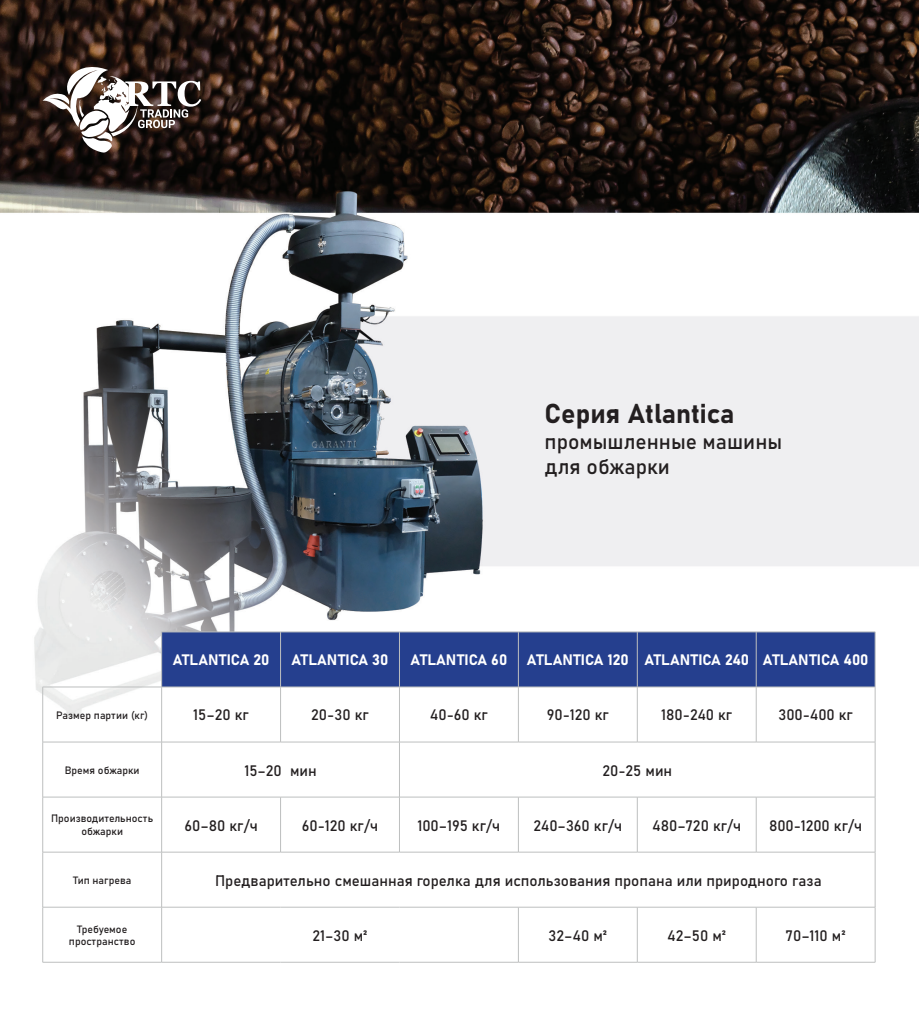
<style>
.page{position:relative;width:919px;height:1021px;background:#fff}
.page>*{position:absolute;margin:0;border:0;box-sizing:border-box;transform-origin:0 0}
.t1{font:27px "Bahnschrift";color:#231f20}
.t2{font:21px/25.2px "Bahnschrift";color:#231f20}
.t3{font:15px "Bahnschrift";color:#231f20}
.t4{font:15px "Bahnschrift";color:#fff}
.t5{font:10.5px/12.6px "Bahnschrift";color:#231f20;text-align:center}
</style>
<div class="page">
<img style="left:0;top:0;width:918px;height:963px">
<svg style="left:43px;top:60px;width:158px;height:93px"></svg>
<div style="left:162px;top:632px;width:712px;height:54px;background:#253f8e"></div>
<hr style="left:161px;top:631px;width:119px;height:1px;background:#bdbfbf">
<hr style="left:280px;top:631px;width:119px;height:1px;background:#bdbfbf">
<hr style="left:280px;top:632px;width:1px;height:54px;background:#bdbfbf">
<hr style="left:399px;top:631px;width:119px;height:1px;background:#bdbfbf">
<hr style="left:399px;top:632px;width:1px;height:54px;background:#bdbfbf">
<hr style="left:518px;top:631px;width:119px;height:1px;background:#bdbfbf">
<hr style="left:518px;top:632px;width:1px;height:54px;background:#bdbfbf">
<hr style="left:637px;top:631px;width:119px;height:1px;background:#bdbfbf">
<hr style="left:637px;top:632px;width:1px;height:54px;background:#bdbfbf">
<hr style="left:756px;top:631px;width:119px;height:1px;background:#bdbfbf">
<hr style="left:755px;top:632px;width:1px;height:54px;background:#bdbfbf">
<hr style="left:874px;top:632px;width:1px;height:54px;background:#bdbfbf">
<hr style="left:42px;top:687px;width:1px;height:54px;background:#bdbfbf">
<hr style="left:162px;top:686px;width:118px;height:1px;background:#bdbfbf">
<hr style="left:161px;top:687px;width:1px;height:54px;background:#bdbfbf">
<hr style="left:280px;top:686px;width:119px;height:1px;background:#bdbfbf">
<hr style="left:280px;top:687px;width:1px;height:54px;background:#bdbfbf">
<hr style="left:399px;top:686px;width:119px;height:1px;background:#bdbfbf">
<hr style="left:399px;top:687px;width:1px;height:54px;background:#bdbfbf">
<hr style="left:518px;top:686px;width:119px;height:1px;background:#bdbfbf">
<hr style="left:518px;top:687px;width:1px;height:54px;background:#bdbfbf">
<hr style="left:637px;top:686px;width:119px;height:1px;background:#bdbfbf">
<hr style="left:637px;top:687px;width:1px;height:54px;background:#bdbfbf">
<hr style="left:756px;top:686px;width:119px;height:1px;background:#bdbfbf">
<hr style="left:755px;top:687px;width:1px;height:54px;background:#bdbfbf">
<hr style="left:874px;top:687px;width:1px;height:54px;background:#bdbfbf">
<hr style="left:43px;top:741px;width:119px;height:1px;background:#bdbfbf">
<hr style="left:42px;top:742px;width:1px;height:54px;background:#bdbfbf">
<hr style="left:162px;top:741px;width:118px;height:1px;background:#bdbfbf">
<hr style="left:161px;top:742px;width:1px;height:54px;background:#bdbfbf">
<hr style="left:280px;top:741px;width:119px;height:1px;background:#bdbfbf">
<hr style="left:399px;top:741px;width:119px;height:1px;background:#bdbfbf">
<hr style="left:399px;top:742px;width:1px;height:54px;background:#bdbfbf">
<hr style="left:518px;top:741px;width:119px;height:1px;background:#bdbfbf">
<hr style="left:637px;top:741px;width:119px;height:1px;background:#bdbfbf">
<hr style="left:756px;top:741px;width:119px;height:1px;background:#bdbfbf">
<hr style="left:874px;top:742px;width:1px;height:54px;background:#bdbfbf">
<hr style="left:43px;top:796px;width:119px;height:1px;background:#bdbfbf">
<hr style="left:42px;top:797px;width:1px;height:55px;background:#bdbfbf">
<hr style="left:162px;top:796px;width:118px;height:1px;background:#bdbfbf">
<hr style="left:161px;top:797px;width:1px;height:55px;background:#bdbfbf">
<hr style="left:280px;top:796px;width:119px;height:1px;background:#bdbfbf">
<hr style="left:280px;top:797px;width:1px;height:55px;background:#bdbfbf">
<hr style="left:399px;top:796px;width:119px;height:1px;background:#bdbfbf">
<hr style="left:399px;top:797px;width:1px;height:55px;background:#bdbfbf">
<hr style="left:518px;top:796px;width:119px;height:1px;background:#bdbfbf">
<hr style="left:518px;top:797px;width:1px;height:55px;background:#bdbfbf">
<hr style="left:637px;top:796px;width:119px;height:1px;background:#bdbfbf">
<hr style="left:637px;top:797px;width:1px;height:55px;background:#bdbfbf">
<hr style="left:756px;top:796px;width:119px;height:1px;background:#bdbfbf">
<hr style="left:755px;top:797px;width:1px;height:55px;background:#bdbfbf">
<hr style="left:874px;top:797px;width:1px;height:55px;background:#bdbfbf">
<hr style="left:43px;top:851px;width:119px;height:1px;background:#bdbfbf">
<hr style="left:42px;top:852px;width:1px;height:55px;background:#bdbfbf">
<hr style="left:162px;top:851px;width:118px;height:1px;background:#bdbfbf">
<hr style="left:161px;top:852px;width:1px;height:55px;background:#bdbfbf">
<hr style="left:280px;top:851px;width:119px;height:1px;background:#bdbfbf">
<hr style="left:399px;top:851px;width:119px;height:1px;background:#bdbfbf">
<hr style="left:518px;top:851px;width:119px;height:1px;background:#bdbfbf">
<hr style="left:637px;top:851px;width:119px;height:1px;background:#bdbfbf">
<hr style="left:756px;top:851px;width:119px;height:1px;background:#bdbfbf">
<hr style="left:874px;top:852px;width:1px;height:55px;background:#bdbfbf">
<hr style="left:43px;top:906px;width:119px;height:1px;background:#bdbfbf">
<hr style="left:42px;top:907px;width:1px;height:55px;background:#bdbfbf">
<hr style="left:162px;top:906px;width:118px;height:1px;background:#bdbfbf">
<hr style="left:161px;top:907px;width:1px;height:55px;background:#bdbfbf">
<hr style="left:280px;top:906px;width:119px;height:1px;background:#bdbfbf">
<hr style="left:399px;top:906px;width:119px;height:1px;background:#bdbfbf">
<hr style="left:518px;top:906px;width:119px;height:1px;background:#bdbfbf">
<hr style="left:518px;top:907px;width:1px;height:55px;background:#bdbfbf">
<hr style="left:637px;top:906px;width:119px;height:1px;background:#bdbfbf">
<hr style="left:637px;top:907px;width:1px;height:55px;background:#bdbfbf">
<hr style="left:756px;top:906px;width:119px;height:1px;background:#bdbfbf">
<hr style="left:755px;top:907px;width:1px;height:55px;background:#bdbfbf">
<hr style="left:874px;top:907px;width:1px;height:55px;background:#bdbfbf">
<hr style="left:43px;top:962px;width:119px;height:1px;background:#bdbfbf">
<hr style="left:162px;top:962px;width:118px;height:1px;background:#bdbfbf">
<hr style="left:280px;top:962px;width:119px;height:1px;background:#bdbfbf">
<hr style="left:399px;top:962px;width:119px;height:1px;background:#bdbfbf">
<hr style="left:518px;top:962px;width:119px;height:1px;background:#bdbfbf">
<hr style="left:637px;top:962px;width:119px;height:1px;background:#bdbfbf">
<hr style="left:756px;top:962px;width:119px;height:1px;background:#bdbfbf">
<hr style="left:161px;top:632px;width:1px;height:54px;background:#bdbfbf">
<hr style="left:43px;top:686px;width:119px;height:1px;background:#bdbfbf">
<h1 class="t1" style="left:544px;top:393px;width:191px">Серия Atlantica</h1>
<h2 class="t2" style="left:544px;top:427px;width:239px">промышленные машины для обжарки</h2>
<p class="t4" style="left:173px;top:648px;width:98px">ATLANTICA 20</p>
<p class="t4" style="left:291px;top:648px;width:98px">ATLANTICA 30</p>
<p class="t4" style="left:410px;top:648px;width:98px">ATLANTICA 60</p>
<p class="t4" style="left:527px;top:648px;width:343px">ATLANTICA 120 ATLANTICA 240 ATLANTICA 400</p>
<p class="t5" style="left:56px;top:708px;width:93px">Размер партии (кг)</p>
<p class="t3" style="left:193px;top:703px;width:57px">15–20 кг</p>
<p class="t3" style="left:311px;top:703px;width:59px">20-30 кг</p>
<p class="t3" style="left:430px;top:703px;width:60px">40-60 кг</p>
<p class="t3" style="left:546px;top:703px;width:64px">90-120 кг</p>
<p class="t3" style="left:661px;top:703px;width:73px">180-240 кг</p>
<p class="t3" style="left:778px;top:703px;width:76px">300-400 кг</p>
<p class="t5" style="left:65px;top:763px;width:76px">Время обжарки</p>
<p class="t3" style="left:244px;top:758px;width:74px">15–20 мин</p>
<p class="t3" style="left:602px;top:758px;width:71px">20-25 мин</p>
<p class="t5" style="left:51px;top:811px;width:104px">Производительность обжарки</p>
<p class="t3" style="left:184px;top:813px;width:75px">60–80 кг/ч</p>
<p class="t3" style="left:302px;top:813px;width:78px">60-120 кг/ч</p>
<p class="t3" style="left:417px;top:813px;width:84px">100–195 кг/ч</p>
<p class="t3" style="left:533px;top:813px;width:90px">240–360 кг/ч</p>
<p class="t3" style="left:652px;top:813px;width:90px">480–720 кг/ч</p>
<p class="t3" style="left:769px;top:813px;width:94px">800-1200 кг/ч</p>
<p class="t5" style="left:73px;top:873px;width:60px">Тип нагрева</p>
<p class="t3" style="left:215px;top:869px;width:608px">Предварительно смешанная горелка для использования пропана или природного газа</p>
<p class="t5" style="left:69px;top:921px;width:68px">Требуемое пространство</p>
<p class="t3" style="left:312px;top:924px;width:57px">21–30 м²</p>
<p class="t3" style="left:548px;top:924px;width:60px">32–40 м²</p>
<p class="t3" style="left:667px;top:924px;width:61px">42–50 м²</p>
<p class="t3" style="left:785px;top:924px;width:62px">70–110 м²</p>
</div>
